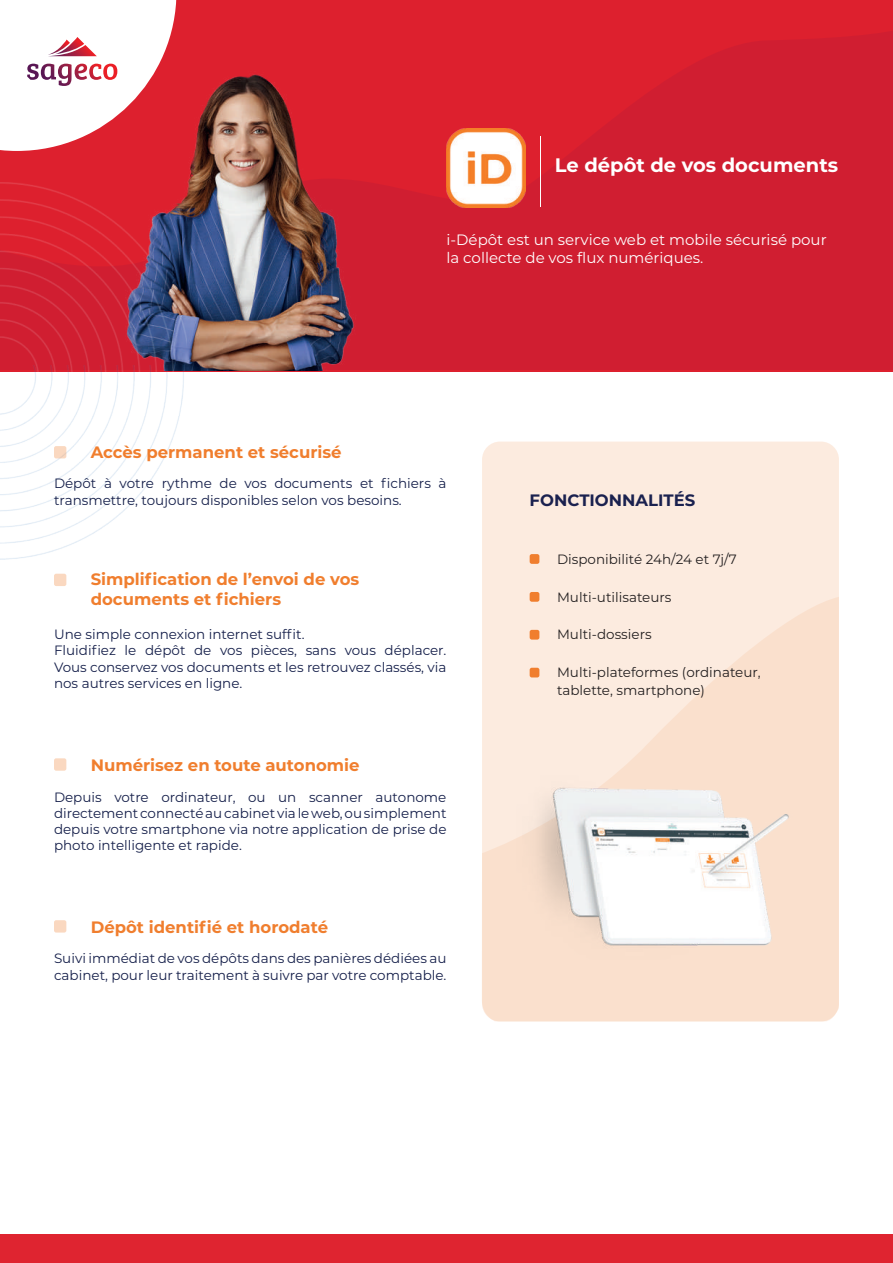
<style>
.page{position:relative;width:893px;height:1263px;background:#fff}
.page>*{position:absolute;margin:0;border:0;box-sizing:border-box;transform-origin:0 0}
.t1{font:700 19.5px "Montserrat";color:#fff}
.t2{font:700 16.5px/19.8px "Montserrat";color:#f07e2e}
.t3{font:700 16.5px "Montserrat";color:#1a214f}
.t4{font:15px/18px "Montserrat";color:#fff}
.t5{font:13.5px/16.2px "Montserrat";color:#151f4a}
.t6{font:13.5px/18px "Montserrat";color:#231f20}
</style>
<div class="page">
<div style="left:0;top:0;width:893px;height:372px;background:#dd202e"></div>
<svg style="left:372px;top:31px;width:521px;height:339px;fill:#d01e31"></svg>
<img style="left:186px;top:74px;width:186px;height:296px">
<img style="left:0;top:366px;width:231px;height:220px">
<div style="left:54px;top:446px;width:12px;height:12px;background:#fad8c0;border-radius:2px"></div>
<div style="left:54px;top:574px;width:12px;height:12px;background:#fad8c0;border-radius:2px"></div>
<div style="left:54px;top:758px;width:12px;height:13px;background:#fad8c0;border-radius:2px"></div>
<div style="left:54px;top:920px;width:12px;height:12px;background:#fad8c0;border-radius:2px"></div>
<div style="left:482px;top:441px;width:357px;height:580px;background:#fcebdf;border-radius:18px"></div>
<svg style="left:482px;top:597px;width:357px;height:424px;fill:#fae0cd"></svg>
<img style="left:516px;top:770px;width:289px;height:192px">
<img style="left:0;top:182px;width:186px;height:190px">
<svg style="left:0;top:0;width:176px;height:151px"></svg>
<img style="left:446px;top:129px;width:80px;height:79px">
<hr style="left:540px;top:136px;width:1px;height:71px;background:#fff">
<div style="left:0;top:1235px;width:893px;height:28px;background:#df2430"></div>
<h1 class="t1" style="left:555px;top:151px;width:285px">Le dépôt de vos documents</h1>
<p class="t4" style="left:446px;top:230px;width:382px">i-Dépôt est un service web et mobile sécurisé pour la collecte de vos flux numériques.</p>
<p class="t2" style="left:91px;top:441px;width:252px">Accès permanent et sécurisé</p>
<p class="t5" style="left:54px;top:475px;width:394px">Dépôt à votre rythme de vos documents et fichiers à transmettre, toujours disponibles selon vos besoins.</p>
<p class="t2" style="left:91px;top:569px;width:270px">Simplification de l’envoi de vos documents et fichiers</p>
<p class="t5" style="left:54px;top:626px;width:394px">Une simple connexion internet suffit.<br>Fluidifiez le dépôt de vos pièces, sans vous déplacer.<br>Vous conservez vos documents et les retrouvez classés, via nos autres services en ligne.</p>
<p class="t2" style="left:91px;top:754px;width:270px">Numérisez en toute autonomie</p>
<p class="t5" style="left:54px;top:788px;width:394px;text-align:justify">Depuis votre ordinateur, ou un scanner autonome directement connecté au cabinet via le web, ou simplement depuis votre smartphone via notre application de prise de photo intelligente et rapide.</p>
<p class="t2" style="left:91px;top:916px;width:239px">Dépôt identifié et horodaté</p>
<p class="t5" style="left:54px;top:950px;width:394px">Suivi immédiat de vos dépôts dans des panières dédiées au cabinet, pour leur traitement à suivre par votre comptable.</p>
<p class="t3" style="left:530px;top:488px;width:167px">FONCTIONNALITÉS</p>
<p class="t6" style="left:557px;top:550px;width:181px">Disponibilité 24h/24 et 7j/7</p>
<p class="t6" style="left:557px;top:587px;width:116px">Multi-utilisateurs</p>
<p class="t6" style="left:557px;top:625px;width:96px">Multi-dossiers</p>
<p class="t6" style="left:557px;top:662px;width:205px">Multi-plateformes (ordinateur, tablette, smartphone)</p>
</div>
